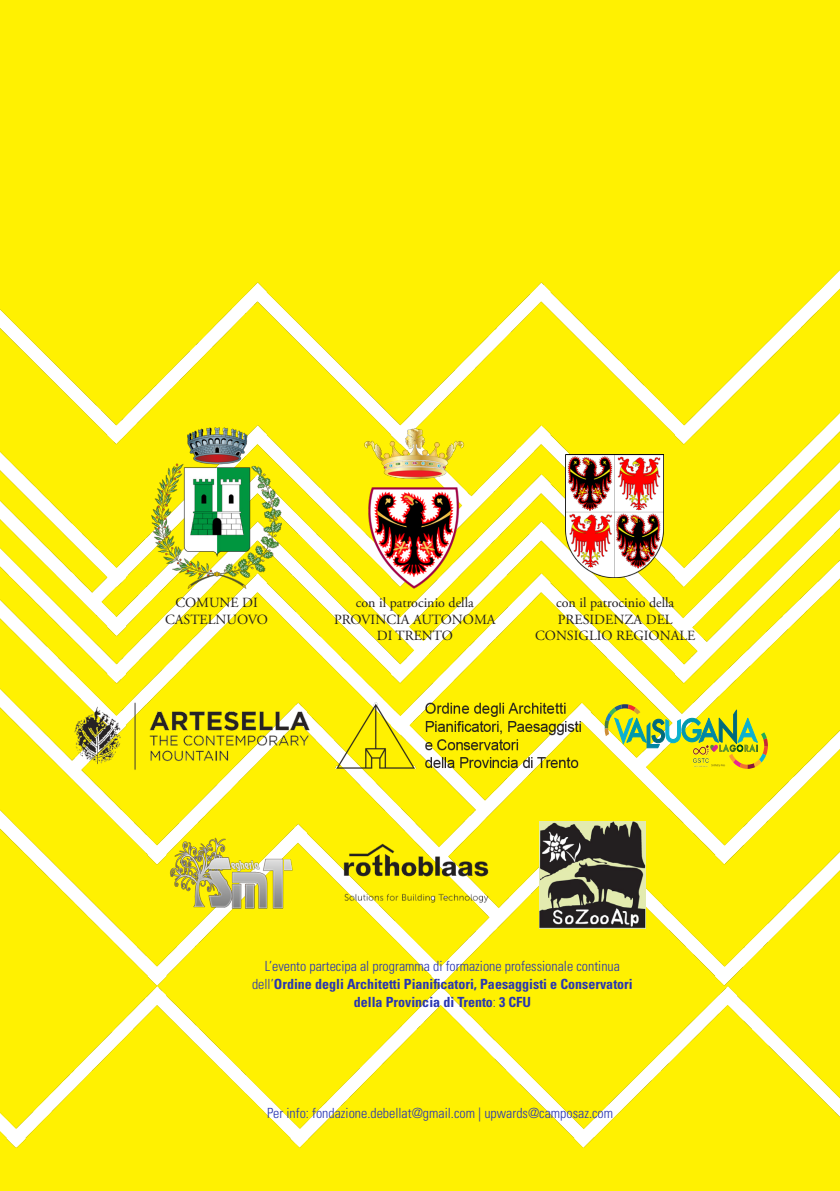
<style>
.page{position:relative;width:840px;height:1191px;background:#fff}
.page>*{position:absolute;margin:0;border:0;box-sizing:border-box;transform-origin:0 0}
.t1{font:700 condensed 14px/18px "Univers LT Std";color:#2835b2;text-align:center}
.t2{font:14px/16.8px "Adobe Garamond Pro";color:#231f20;text-align:center}
.t3{font:300 condensed 14px "Univers LT Std";color:#2835b2}
.s1{font-weight:300}
</style>
<div class="page">
<img style="left:0;top:0;width:839px;height:1191px">
<img style="left:151px;top:427px;width:131px;height:162px">
<img style="left:329px;top:698px;width:256px;height:78px">
<img style="left:72px;top:694px;width:239px;height:78px">
<img style="left:362px;top:427px;width:104px;height:162px">
<img style="left:168px;top:836px;width:125px;height:74px">
<img style="left:539px;top:822px;width:106px;height:106px">
<img style="left:337px;top:842px;width:155px;height:61px">
<img style="left:687px;top:769px;width:26px;height:1px">
<svg style="left:604px;top:704px;width:163px;height:65px;background:#cbd94a"></svg>
<img style="left:565px;top:454px;width:98px;height:123px">
<p class="t2" style="left:175px;top:594px;width:84px">COMUNE DI</p>
<p class="t2" style="left:165px;top:611px;width:104px">CASTELNUOVO</p>
<p class="t2" style="left:355px;top:594px;width:119px">con il patrocinio della</p>
<p class="t2" style="left:334px;top:611px;width:163px">PROVINCIA AUTONOMA<br>DI TRENTO</p>
<p class="t2" style="left:556px;top:594px;width:119px">con il patrocinio della</p>
<p class="t2" style="left:557px;top:611px;width:116px">PRESIDENZA DEL</p>
<p class="t2" style="left:535px;top:628px;width:162px">CONSIGLIO REGIONALE</p>
<p class="t1" style="left:252px;top:956px;width:382px"><span class="s1">L’evento partecipa al programma di formazione professionale continua dell’</span>Ordine degli Architetti Pianificatori, Paesaggisti e Conservatori della Provincia di Trento<span class="s1">:</span> 3 CFU</p>
<p class="t3" style="left:267px;top:1104px;width:347px">Per info: fondazione.debellat@gmail.com | upwards@camposaz.com</p>
</div>
